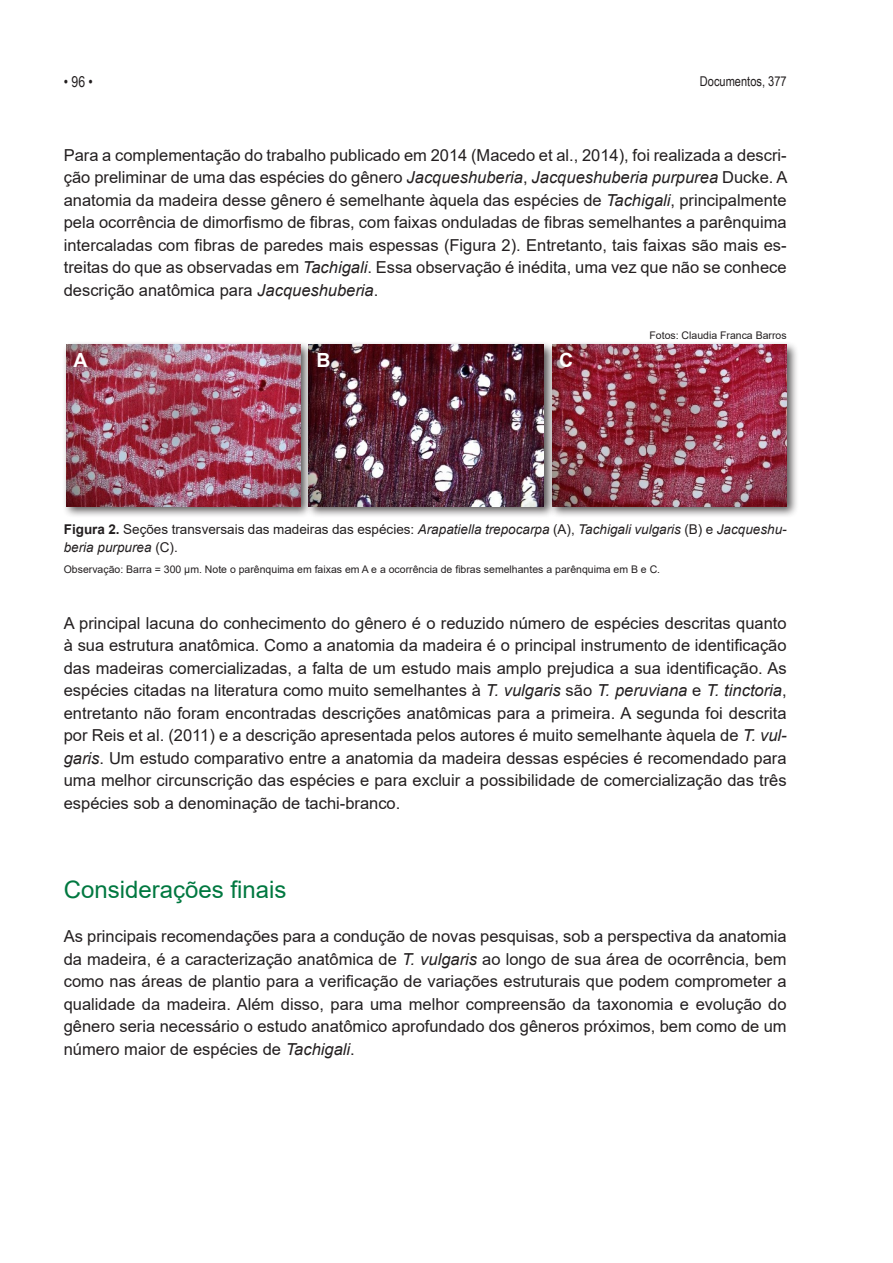
<style>
.page{position:relative;width:893px;height:1263px;background:#fff}
.page>*{position:absolute;margin:0;border:0;box-sizing:border-box;transform-origin:0 0}
.TITULO_1{font:24px "Arial";color:#007840}
.FIGURA_LEGENDA{font:700 19.5px "Arial";color:#fff}
.MIOLO{font:16.5px/22.5px "Arial";color:#231f20;text-align:justify}
.t1{font:15px "Arial Narrow";color:#231f20}
.FIGURA_LEGENDA-2{font:italic 13.5px/18px "Arial";color:#231f20}
.t2{font:13.5px "Arial Narrow";color:#231f20}
.FIGURA_FONTE{font:10.5px "Arial";color:#231f20}
.CREDITO_FOTO{font:10.5px "Arial";color:#231f20}
.s1{font-style:italic}
.s2{font-weight:700;font-style:normal}
.s3{font-style:normal}
</style>
<div class="page">
<div style="left:62px;top:341px;width:251px;height:178px;background:#231f20;opacity:.75"></div>
<img style="left:66px;top:345px;width:234px;height:161px">
<div style="left:305px;top:341px;width:251px;height:178px;background:#231f20;opacity:.75"></div>
<img style="left:309px;top:345px;width:234px;height:161px">
<div style="left:548px;top:341px;width:251px;height:178px;background:#231f20;opacity:.75"></div>
<img style="left:552px;top:345px;width:234px;height:161px">
<p class="t1" style="left:64px;top:71px;width:31px">• 96 •</p>
<p class="t2" style="left:700px;top:72px;width:88px">Documentos, 377</p>
<p class="MIOLO" style="left:64px;top:144px;width:725px">Para a complementação do trabalho publicado em 2014 (Macedo et al., 2014), foi realizada a descri&shy;ção preliminar de uma das espécies do gênero <span class="s1">Jacqueshuberia</span>, <span class="s1">Jacqueshuberia purpurea</span> Ducke. A anatomia da madeira desse gênero é semelhante àquela das espécies de <span class="s1">Tachigali</span>, principalmente pela ocorrência de dimorfismo de fibras, com faixas onduladas de fibras semelhantes a parênquima intercaladas com fibras de paredes mais espessas (Figura 2). Entretanto, tais faixas são mais es&shy;treitas do que as observadas em <span class="s1">Tachigali</span>. Essa observação é inédita, uma vez que não se conhece descrição anatômica para <span class="s1">Jacqueshuberia</span>.</p>
<p class="FIGURA_LEGENDA" style="left:73px;top:346px;width:16px">A</p>
<p class="FIGURA_LEGENDA" style="left:316px;top:346px;width:16px">B</p>
<p class="FIGURA_LEGENDA" style="left:559px;top:346px;width:16px">C</p>
<p class="CREDITO_FOTO" style="left:649px;top:328px;width:139px">Fotos: Claudia Franca Barros</p>
<p class="FIGURA_LEGENDA-2" style="left:64px;top:520px;width:724px"><span class="s2">Figura 2.</span> <span class="s3">Seções transversais das madeiras das espécies:</span> Arapatiella trepocarpa <span class="s3">(A),</span> Tachigali vulgaris <span class="s3">(B) e</span> Jacqueshu&shy;beria purpurea <span class="s3">(C).</span></p>
<p class="FIGURA_FONTE" style="left:64px;top:562px;width:598px">Observação: Barra = 300 µm. Note o parênquima em faixas em A e a ocorrência de fibras semelhantes a parênquima em B e C.</p>
<p class="MIOLO" style="left:64px;top:611px;width:724px">A principal lacuna do conhecimento do gênero é o reduzido número de espécies descritas quanto à sua estrutura anatômica. Como a anatomia da madeira é o principal instrumento de identificação das madeiras comercializadas, a falta de um estudo mais amplo prejudica a sua identificação. As espécies citadas na literatura como muito semelhantes à <span class="s1">T. vulgaris</span> são <span class="s1">T. peruviana</span> e <span class="s1">T. tinctoria</span>, entretanto não foram encontradas descrições anatômicas para a primeira. A segunda foi descrita por Reis et al. (2011) e a descrição apresentada pelos autores é muito semelhante àquela de <span class="s1">T. vul&shy;garis</span>. Um estudo comparativo entre a anatomia da madeira dessas espécies é recomendado para uma melhor circunscrição das espécies e para excluir a possibilidade de comercialização das três espécies sob a denominação de tachi-branco.</p>
<p class="TITULO_1" style="left:64px;top:873px;width:224px">Considerações finais</p>
<p class="MIOLO" style="left:64px;top:925px;width:724px">As principais recomendações para a condução de novas pesquisas, sob a perspectiva da anatomia da madeira, é a caracterização anatômica de <span class="s1">T. vulgaris</span> ao longo de sua área de ocorrência, bem como nas áreas de plantio para a verificação de variações estruturais que podem comprometer a qualidade da madeira. Além disso, para uma melhor compreensão da taxonomia e evolução do gênero seria necessário o estudo anatômico aprofundado dos gêneros próximos, bem como de um número maior de espécies de <span class="s1">Tachigali</span>.</p>
</div>
